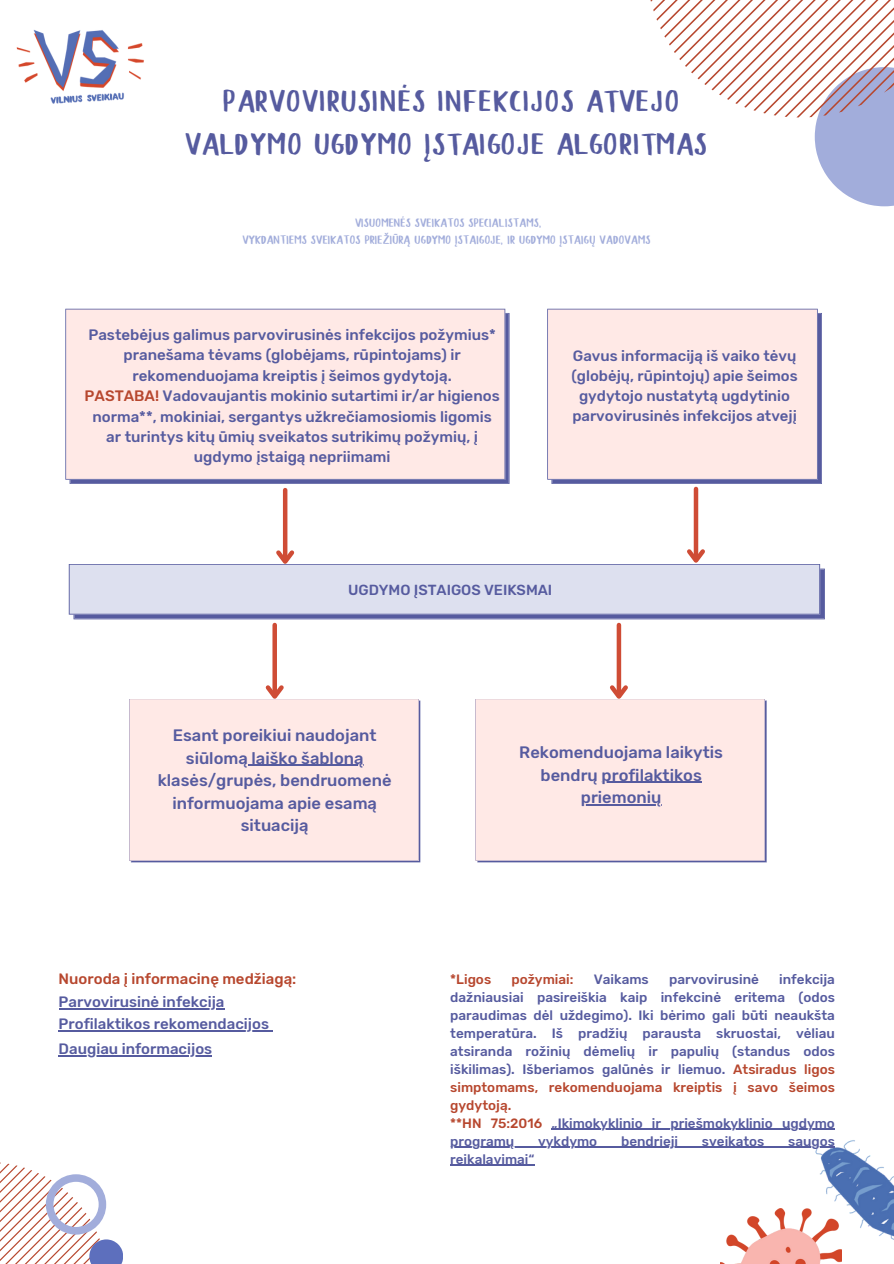
<style>
.page{position:relative;width:894px;height:1264px;background:#fff}
.page>*{position:absolute;margin:0;border:0;box-sizing:border-box;transform-origin:0 0}
.t1{font:31.5px/43.8px "Blodders";letter-spacing:.03em;color:#565b9f;text-align:center}
.t2{font:500 16.5px/22.5px "Rubik";color:#565b9f;text-align:center}
.t3{font:500 15px/20.4px "Rubik";color:#565b9f;text-align:center}
.t4{font:500 15px "Rubik";color:#b7472e}
.t5{font:500 14.55px "Rubik";color:#565b9f}
.t6{font:500 13.5px/18px "Rubik";color:#565b9f;text-align:justify}
.t7{font:500 13.5px "Rubik";color:#b7472e}
.t8{font:12.3px "Blodders";color:#a2addb}
.s1{color:#b7472e}
</style>
<div class="page">
<svg style="left:70px;top:313px;width:439px;height:171px;background:#6368a6"></svg>
<div style="left:65px;top:309px;width:440px;height:170px;background:#ffe9e6"></div>
<div style="left:129px;top:699px;width:289px;height:161px;background:#ffe9e6"></div>
<hr style="left:251px;top:764px;width:112px;height:2px;background:#565b9f">
<hr style="left:59px;top:1007px;width:165px;height:2px;background:#565b9f">
<img style="left:16px;top:29px;width:128px;height:75px">
<div style="left:814px;top:67px;width:79px;height:139px;background:#a2addb"></div>
<svg style="left:650px;top:0;width:243px;height:117px"></svg>
<img style="left:784px;top:1128px;width:109px;height:135px">
<img style="left:720px;top:1208px;width:120px;height:55px">
<hr style="left:59px;top:1030px;width:210px;height:1px;background:#565b9f">
<svg style="left:0;top:1162px;width:123px;height:101px"></svg>
<svg style="left:551px;top:313px;width:270px;height:171px;background:#6165a5"></svg>
<div style="left:547px;top:309px;width:270px;height:170px;background:#ffe9e6"></div>
<div style="left:475px;top:699px;width:289px;height:161px;background:#ffe9e6"></div>
<hr style="left:601px;top:781px;width:100px;height:1px;background:#565b9f">
<hr style="left:580px;top:804px;width:81px;height:1px;background:#565b9f">
<hr style="left:283px;top:490px;width:4px;height:70px;background:#cf4c35">
<div style="left:693px;top:489px;width:5px;height:70px;background:#cf4c35"></div>
<svg style="left:69px;top:545px;width:755px;height:74px"></svg>
<div style="left:272px;top:625px;width:5px;height:70px;background:#cf4c35"></div>
<svg style="left:261px;top:681px;width:27px;height:23px"></svg>
<div style="left:616px;top:625px;width:5px;height:70px;background:#cf4c35"></div>
<svg style="left:605px;top:681px;width:26px;height:23px"></svg>
<hr style="left:551px;top:1128px;width:283px;height:1px;background:#565b9f">
<hr style="left:450px;top:1146px;width:384px;height:1px;background:#565b9f">
<hr style="left:450px;top:1164px;width:84px;height:1px;background:#565b9f">
<hr style="left:59px;top:1055px;width:153px;height:1px;background:#565b9f">
<p class="t1" style="left:186px;top:82px;width:523px">PARVOVIRUSINĖS INFEKCIJOS ATVEJO<br>VALDYMO UGDYMO ĮSTAIGOJE ALGORITMAS</p>
<h2 class="t8" style="left:355px;top:217px;width:188px">VISUOMENĖS SVEIKATOS SPECIALISTAMS,</h2>
<h2 class="t8" style="left:242px;top:234px;width:409px">VYKDANTIEMS SVEIKATOS PRIEŽIŪRĄ UGDYMO ĮSTAIGOJE, IR UGDYMO ĮSTAIGŲ VADOVAMS</h2>
<h2 class="t3" style="left:85px;top:324px;width:416px">Pastebėjus galimus parvovirusinės infekcijos požymius* pranešama tėvams (globėjams, rūpintojams) ir rekomenduojama kreiptis į šeimos gydytoją.<br><span class="s1">PASTABA!</span> Vadovaujantis mokinio sutartimi ir/ar higienos norma**, mokiniai, sergantys užkrečiamosiomis ligomis ar turintys kitų ūmių sveikatos sutrikimų požymių, į ugdymo įstaigą nepriimami</h2>
<h2 class="t3" style="left:571px;top:345px;width:228px">Gavus informaciją iš vaiko tėvų (globėjų, rūpintojų) apie šeimos gydytojo nustatytą ugdytinio parvovirusinės infekcijos atvejį</h2>
<h2 class="t5" style="left:348px;top:581px;width:206px">UGDYMO ĮSTAIGOS VEIKSMAI</h2>
<p class="t2" style="left:173px;top:724px;width:205px">Esant poreikiui naudojant siūlomą laiško šabloną</p>
<h1 class="t2" style="left:158px;top:769px;width:235px">klasės/grupės, bendruomenė informuojama apie esamą situaciją</h1>
<p class="t4" style="left:59px;top:969px;width:239px">Nuoroda į informacinę medžiagą:</p>
<p class="t3" style="left:59px;top:991px;width:167px">Parvovirusinė infekcija</p>
<h2 class="t3" style="left:59px;top:1014px;width:212px">Profilaktikos rekomendacijos</h2>
<p class="t3" style="left:59px;top:1038px;width:155px">Daugiau informacijos</p>
<p class="t2" style="left:519px;top:741px;width:205px">Rekomenduojama laikytis bendrų profilaktikos</p>
<h4 class="t2" style="left:580px;top:786px;width:82px">priemonių</h4>
<p class="t7" style="left:450px;top:971px;width:42px">*Ligos</p>
<p class="t7" style="left:511px;top:971px;width:64px">požymiai:</p>
<p class="t6" style="left:593px;top:970px;width:56px">Vaikams</p>
<p class="t6" style="left:669px;top:970px;width:91px">parvovirusinė</p>
<p class="t6" style="left:450px;top:970px;width:386px;text-indent:329px">infekcija dažniausiai pasireiškia kaip infekcinė eritema (odos paraudimas dėl uždegimo). Iki bėrimo gali būti neaukšta temperatūra. Iš pradžių parausta skruostai, vėliau atsiranda rožinių dėmelių ir papulių (standus odos iškilimas). Išberiamos galūnės ir liemuo. <span class="s1">Atsiradus ligos simptomams, rekomenduojama kreiptis į savo šeimos gydytoją.</span></p>
<h4 class="t7" style="left:450px;top:1115px;width:93px">**HN 75:2016</h4>
<p class="t6" style="left:551px;top:1114px;width:285px">„Ikimokyklinio ir priešmokyklinio ugdymo</p>
<p class="t6" style="left:450px;top:1132px;width:66px">programų</p>
<p class="t6" style="left:538px;top:1132px;width:61px">vykdymo</p>
<p class="t6" style="left:621px;top:1132px;width:59px">bendrieji</p>
<p class="t6" style="left:701px;top:1132px;width:64px">sveikatos</p>
<p class="t6" style="left:788px;top:1132px;width:48px">saugos</p>
<p class="t6" style="left:450px;top:1150px;width:86px">reikalavimai“</p>
</div>
